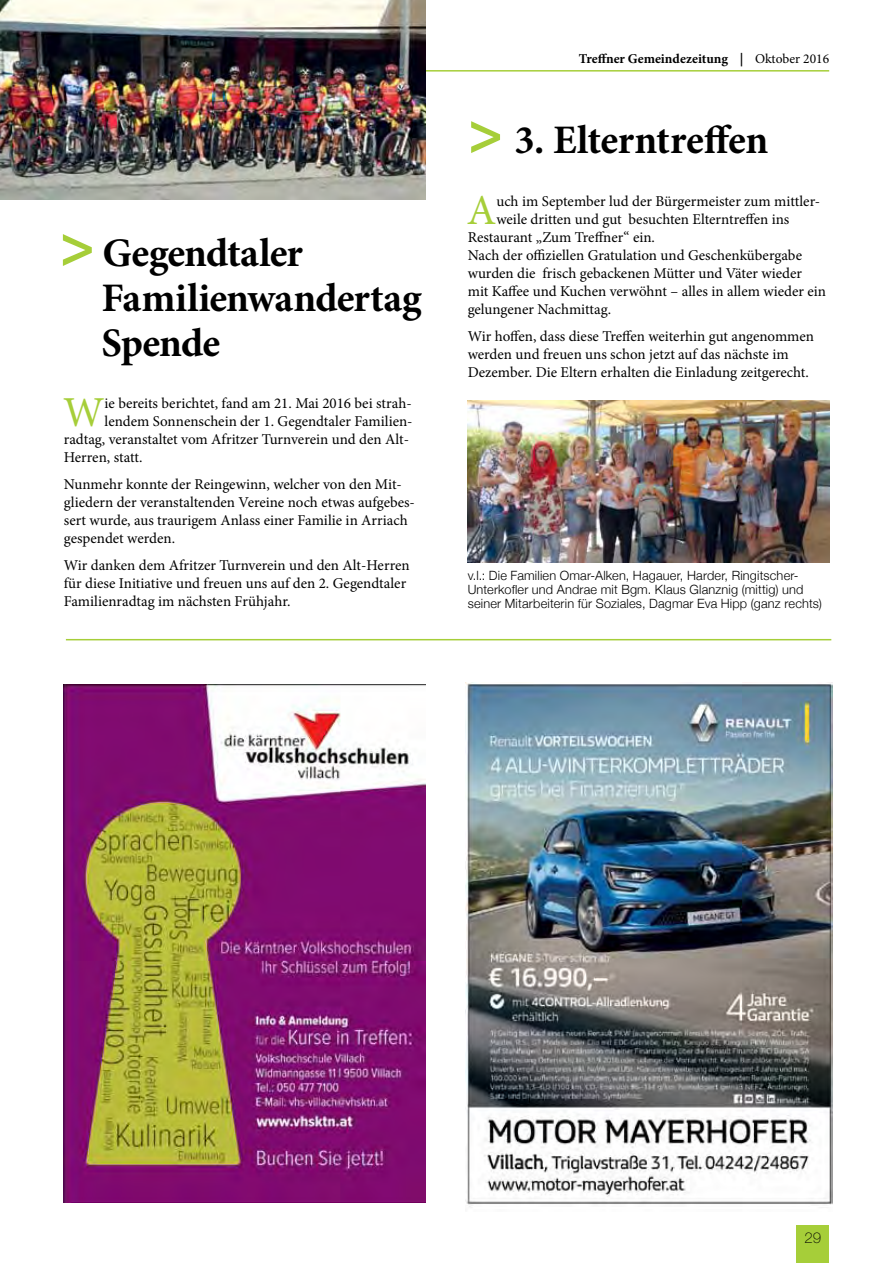
<style>
.page{position:relative;width:893px;height:1263px;background:#fff}
.page>*{position:absolute;margin:0;border:0;box-sizing:border-box;transform-origin:0 0}
.t1{font:42.75px "Minion Pro";color:#a6ce39}
.t2{font:700 40.5px/45px "Minion Pro";letter-spacing:-.015em;color:#000}
.t3{font:15px/18px "Minion Pro";color:#000}
.t4{font:100 15px "Helvetica Neue";color:#000}
.t5{font:700 13.5px "Minion Pro";letter-spacing:-.005em;color:#000}
.t6{font:300 12.75px/13.8px "Helvetica Neue";letter-spacing:.015em;color:#000}
.s1{font-family:"Myriad Pro";font-size:60px;color:#a6ce39}
.s2{font-weight:400}
</style>
<div class="page">
<div style="left:797px;top:1225px;width:32px;height:38px;background:#a6ce39"></div>
<hr style="left:64px;top:70px;width:765px;height:2px;background:#a6ce39">
<hr style="left:66px;top:639px;width:765px;height:1px;background:#a6ce39">
<img style="left:468px;top:400px;width:361px;height:162px">
<img style="left:64px;top:685px;width:361px;height:517px">
<img style="left:466px;top:682px;width:366px;height:526px">
<img style="left:0;top:0;width:425px;height:200px">
<h2 class="t2" style="left:101px;top:230px;width:322px;text-indent:-42px"><span class="s1">&gt;</span> Gegendtaler<br>Familienwandertag<br>Spende</h2>
<h1 class="t1" style="left:63px;top:384px;width:43px">W</h1>
<p class="t3" style="left:105px;top:394px;width:309px">ie bereits berichtet, fand am 21. Mai 2016 bei strah-</p>
<p class="t3" style="left:105px;top:412px;width:310px">lendem Sonnenschein der 1. Gegendtaler Familien-</p>
<p class="t3" style="left:64px;top:430px;width:347px">radtag, veranstaltet vom Afritzer Turnverein und den Alt-</p>
<p class="t3" style="left:64px;top:448px;width:80px">Herren, statt.</p>
<p class="t3" style="left:64px;top:475px;width:353px">Nunmehr konnte der Reingewinn, welcher von den Mit&shy;gliedern der veranstaltenden Vereine noch etwas aufgebes&shy;sert wurde, aus traurigem Anlass einer Familie in Arriach gespendet werden.</p>
<p class="t3" style="left:64px;top:556px;width:347px">Wir danken dem Afritzer Turnverein und den Alt-Herren für diese Initiative und freuen uns auf den 2. Gegendtaler<br>Familienradtag im nächsten Frühjahr.</p>
<p class="t5" style="left:579px;top:49px;width:252px">Treffner Gemeindezeitung | <span class="s2">Oktober 2016</span></p>
<h2 class="t2" style="left:468px;top:117px;width:302px"><span class="s1">&gt;</span> 3. Elterntreffen</h2>
<h1 class="t1" style="left:467px;top:182px;width:31px">A</h1>
<p class="t3" style="left:496px;top:192px;width:324px">uch im September lud der Bürgermeister zum mittler-</p>
<p class="t3" style="left:496px;top:210px;width:295px">weile dritten und gut besuchten Elterntreffen ins</p>
<p class="t3" style="left:468px;top:228px;width:189px">Restaurant „Zum Treffner“ ein.</p>
<p class="t3" style="left:468px;top:246px;width:336px">Nach der offiziellen Gratulation und Geschenkübergabe</p>
<p class="t3" style="left:468px;top:264px;width:336px">wurden die frisch gebackenen Mütter und Väter wieder</p>
<p class="t3" style="left:468px;top:282px;width:360px">mit Kaffee und Kuchen verwöhnt – alles in allem wieder ein</p>
<p class="t3" style="left:468px;top:300px;width:145px">gelungener Nachmittag.</p>
<p class="t3" style="left:468px;top:327px;width:348px">Wir hoffen, dass diese Treffen weiterhin gut angenommen werden und freuen uns schon jetzt auf das nächste im<br>Dezember. Die Eltern erhalten die Einladung zeitgerecht.</p>
<p class="t6" style="left:468px;top:568px;width:356px">v.l.: Die Familien Omar-Alken, Hagauer, Harder, Ringitscher-<br>Unterkofler und Andrae mit Bgm. Klaus Glanznig (mittig) und seiner Mitarbeiterin für Soziales, Dagmar Eva Hipp (ganz rechts)</p>
<p class="t4" style="left:804px;top:1229px;width:18px">29</p>
</div>
